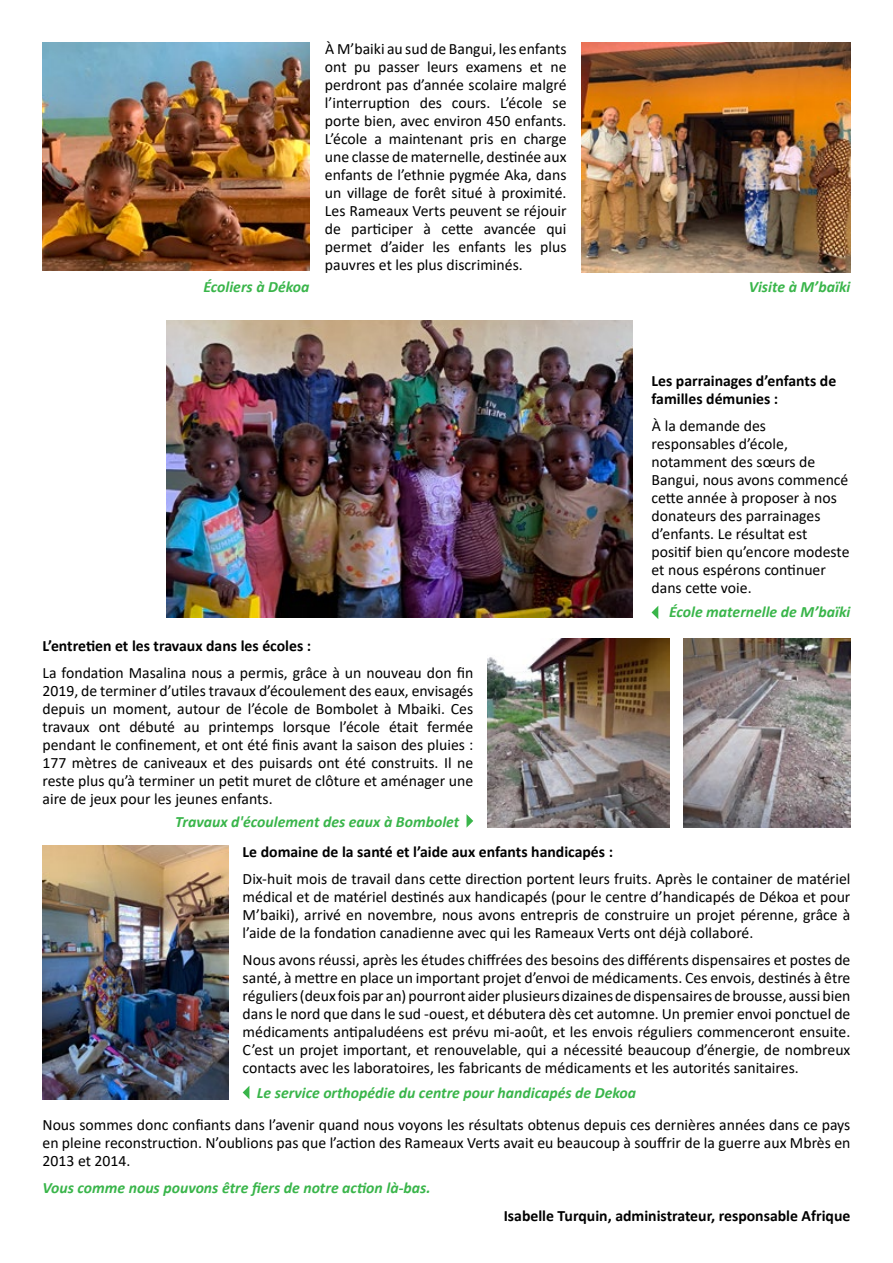
<style>
.page{position:relative;width:893px;height:1263px;background:#fff}
.page>*{position:absolute;margin:0;border:0;box-sizing:border-box;transform-origin:0 0}
.t1{font:15.75px/18px "Calibri";color:#000;text-align:justify}
.t2{font:italic 700 15.75px "Calibri";color:#39b54a}
.t3{font:700 15.75px/18px "Calibri";color:#000}
</style>
<div class="page">
<img style="left:43px;top:43px;width:267px;height:227px">
<img style="left:582px;top:43px;width:268px;height:230px">
<img style="left:43px;top:845px;width:185px;height:254px">
<svg style="left:243px;top:1086px;width:6px;height:13px"></svg>
<img style="left:487px;top:639px;width:183px;height:189px">
<img style="left:684px;top:639px;width:166px;height:189px">
<svg style="left:466px;top:814px;width:7px;height:14px"></svg>
<img style="left:166px;top:320px;width:467px;height:297px">
<svg style="left:652px;top:606px;width:6px;height:13px"></svg>
<p class="t2" style="left:203px;top:276px;width:108px">Écoliers à Dékoa</p>
<p class="t1" style="left:325px;top:40px;width:243px">À M’baiki au sud de Bangui, les enfants ont pu passer leurs examens et ne perdront pas d’année scolaire malgré l’interruption des cours. L’école se porte bien, avec environ 450 enfants.<br>L’école a maintenant pris en charge une classe de maternelle, destinée aux enfants de l’ethnie pygmée Aka, dans un village de forêt situé à proximité.<br>Les Rameaux Verts peuvent se réjouir de participer à cette avancée qui permet d’aider les enfants les plus pauvres et les plus discriminés.</p>
<p class="t3" style="left:43px;top:636px;width:270px">L’entretien et les travaux dans les écoles :</p>
<p class="t1" style="left:43px;top:663px;width:432px">La fondation Masalina nous a permis, grâce à un nouveau don fin 2019, de terminer d’utiles travaux d’écoulement des eaux, envisagés depuis un moment, autour de l’école de Bombolet à Mbaiki. Ces travaux ont débuté au printemps lorsque l’école était fermée pendant le confinement, et ont été finis avant la saison des pluies :<br>177 mètres de caniveaux et des puisards ont été construits. Il ne reste plus qu’à terminer un petit muret de clôture et aménager une aire de jeux pour les jeunes enfants.</p>
<p class="t2" style="left:175px;top:810px;width:285px">Travaux d'écoulement des eaux à Bombolet</p>
<p class="t2" style="left:749px;top:276px;width:103px">Visite à M’baïki</p>
<p class="t3" style="left:651px;top:371px;width:186px">Les parrainages d’enfants de familles démunies :</p>
<p class="t1" style="left:651px;top:416px;width:199px;text-align:left">À la demande des responsables d’école, notamment des sœurs de<br>Bangui, nous avons commencé cette année à proposer à nos donateurs des parrainages d’enfants. Le résultat est positif bien qu’encore modeste et nous espérons continuer dans cette voie.</p>
<p class="t2" style="left:669px;top:601px;width:183px">École maternelle de M’baïki</p>
<p class="t3" style="left:243px;top:843px;width:372px">Le domaine de la santé et l’aide aux enfants handicapés :</p>
<p class="t1" style="left:243px;top:869px;width:609px">Dix-huit mois de travail dans cette direction portent leurs fruits. Après le container de matériel médical et de matériel destinés aux handicapés (pour le centre d’handicapés de Dékoa et pour M’baiki), arrivé en novembre, nous avons entrepris de construire un projet pérenne, grâce à l’aide de la fondation canadienne avec qui les Rameaux Verts ont déjà collaboré.</p>
<p class="t1" style="left:243px;top:950px;width:609px">Nous avons réussi, après les études chiffrées des besoins des différents dispensaires et postes de santé, à mettre en place un important projet d’envoi de médicaments. Ces envois, destinés à être réguliers (deux fois par an) pourront aider plusieurs dizaines de dispensaires de brousse, aussi bien dans le nord que dans le sud -ouest, et débutera dès cet automne. Un premier envoi ponctuel de médicaments antipaludéens est prévu mi-août, et les envois réguliers commenceront ensuite.<br>C’est un projet important, et renouvelable, qui a nécessité beaucoup d’énergie, de nombreux contacts avec les laboratoires, les fabricants de médicaments et les autorités sanitaires.</p>
<p class="t2" style="left:257px;top:1081px;width:381px">Le service orthopédie du centre pour handicapés de Dekoa</p>
<p class="t1" style="left:43px;top:1115px;width:809px">Nous sommes donc confiants dans l’avenir quand nous voyons les résultats obtenus depuis ces dernières années dans ce pays en pleine reconstruction. N’oublions pas que l’action des Rameaux Verts avait eu beaucoup à souffrir de la guerre aux Mbrès en 2013 et 2014.</p>
<p class="t2" style="left:43px;top:1176px;width:389px">Vous comme nous pouvons être fiers de notre action là-bas.</p>
<p class="t3" style="left:504px;top:1206px;width:348px">Isabelle Turquin, administrateur, responsable Afrique</p>
</div>
